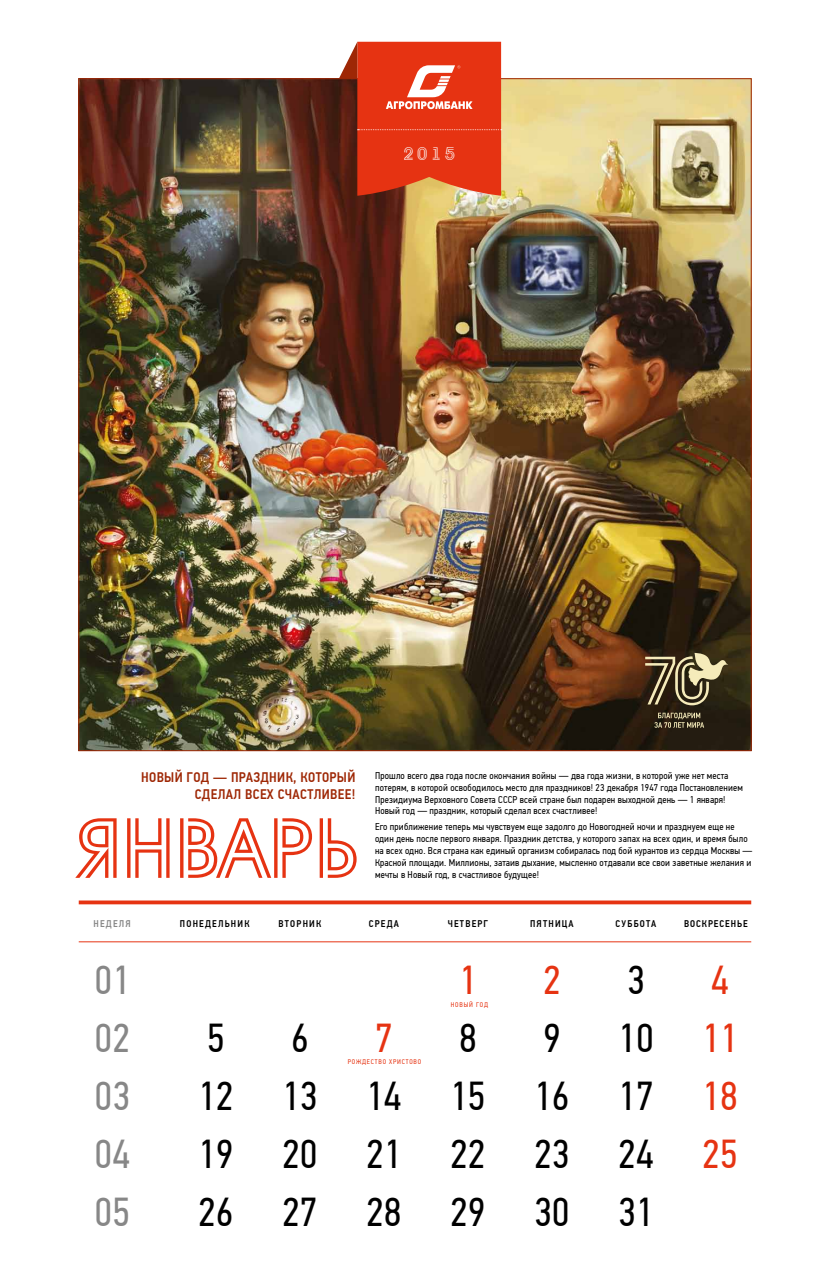
<style>
.page{position:relative;width:830px;height:1276px;background:#fff}
.page>*{position:absolute;margin:0;border:0;box-sizing:border-box;transform-origin:0 0}
.t1{font:82.72px "a Avante Titul Inline";color:#e63312}
.t2{font:40.35px "PF Din Text Cond Pro";color:#000}
.t3{font:40.35px "PF Din Text Cond Pro";color:#878787}
.t4{font:40.35px "PF Din Text Cond Pro";color:#e63312}
.t5{font:17.48px "a Avante Titul Inline";color:#fff}
.t6{font:500 13.88px/16.6px "PF Din Text Cond Pro";letter-spacing:.025em;color:#9e2705;text-align:right}
.t7{font:9.9px/11.9px "PF Din Text Cond Pro";letter-spacing:.015em;color:#000}
.t8{font:500 9.75px "PF Din Text Cond Pro";letter-spacing:.125em;color:#000}
.t9{font:500 9.75px "PF Din Text Cond Pro";letter-spacing:.1em;color:#000}
.t10{font:500 9.75px "PF Din Text Cond Pro";letter-spacing:.125em;color:#878787}
.t11{font:6.75px "PF Din Text Cond Pro";letter-spacing:.125em;color:#e63312}
.s1{color:#e63312}
</style>
<div class="page">
<img style="left:80px;top:80px;width:669px;height:669px">
<svg style="left:654px;top:712px;width:49px;height:16px"></svg>
<svg style="left:645px;top:653px;width:83px;height:52px"></svg>
<svg style="left:79px;top:900px;width:671px;height:4px;fill:#e63312"></svg>
<hr style="left:79px;top:941px;width:671px;height:1px;background:#e63312">
<svg style="left:339px;top:42px;width:162px;height:154px"></svg>
<h3 class="t5" style="left:403px;top:144px;width:53px">2015</h3>
<h3 class="t6" style="left:141px;top:769px;width:216px">НОВЫЙ ГОД — ПРАЗДНИК, КОТОРЫЙ<br>СДЕЛАЛ ВСЕХ СЧАСТЛИВЕЕ!</h3>
<p class="t7" style="left:375px;top:769px;width:369px">Прошло всего два года после окончания войны — два года жизни, в которой уже нет места потерям, в которой освободилось место для праздников! 23 декабря 1947 года Постановлением Президиума Верховного Совета СССР всей стране был подарен выходной день — 1 января!<br>Новый год — праздник, который сделал всех счастливее!</p>
<p class="t7" style="left:375px;top:821px;width:378px">Его приближение теперь мы чувствуем еще задолго до Новогодней ночи и празднуем еще не один день после первого января. Праздник детства, у которого запах на всех один, и время было на всех одно. Вся страна как единый организм собиралась под бой курантов из сердца Москвы — Красной площади. Миллионы, затаив дыхание, мысленно отдавали все свои заветные желания и мечты в Новый год, в счастливое будущее!</p>
<h1 class="t1" style="left:77px;top:804px;width:284px">январь</h1>
<p class="t10" style="left:93px;top:918px;width:39px">НЕДЕЛЯ</p>
<p class="t8" style="left:180px;top:918px;width:71px">ПОНЕДЕЛЬНИК</p>
<p class="t8" style="left:278px;top:918px;width:44px">ВТОРНИК</p>
<p class="t8" style="left:368px;top:918px;width:32px">СРЕДА</p>
<p class="t8" style="left:447px;top:918px;width:42px">ЧЕТВЕРГ</p>
<p class="t8" style="left:530px;top:918px;width:45px">ПЯТНИЦА</p>
<p class="t8" style="left:615px;top:918px;width:42px">СУББОТА</p>
<p class="t9" style="left:683px;top:918px;width:65px">ВОСКРЕСЕНЬЕ</p>
<h2 class="t3" style="left:95px;top:956px;width:37px">01</h2>
<h2 class="t4" style="left:459px;top:956px;width:19px">1</h2>
<h2 class="t4" style="left:543px;top:956px;width:19px">2</h2>
<h2 class="t2" style="left:626px;top:956px;width:19px">3</h2>
<h2 class="t4" style="left:710px;top:956px;width:19px">4</h2>
<h2 class="t3" style="left:95px;top:1013px;width:37px">02</h2>
<h2 class="t2" style="left:207px;top:1013px;width:19px">5</h2>
<h2 class="t2" style="left:291px;top:1013px;width:19px">6</h2>
<h2 class="t4" style="left:375px;top:1013px;width:19px">7</h2>
<h2 class="t2" style="left:459px;top:1013px;width:19px">8</h2>
<h2 class="t2" style="left:543px;top:1013px;width:19px">9</h2>
<h2 class="t2" style="left:618px;top:1013px;width:121px">10 <span class="s1">11</span></h2>
<h2 class="t3" style="left:95px;top:1072px;width:37px">03</h2>
<h2 class="t2" style="left:198px;top:1072px;width:541px">12 13 14 15 16 17 <span class="s1">18</span></h2>
<h2 class="t3" style="left:95px;top:1130px;width:37px">04</h2>
<h2 class="t2" style="left:198px;top:1130px;width:541px">19 20 21 22 23 24 <span class="s1">25</span></h2>
<h2 class="t3" style="left:95px;top:1188px;width:37px">05</h2>
<h2 class="t2" style="left:198px;top:1188px;width:457px">26 27 28 29 30 31</h2>
<p class="t11" style="left:450px;top:1000px;width:39px">НОВЫЙ ГОД</p>
<p class="t11" style="left:347px;top:1058px;width:75px">РОЖДЕСТВО ХРИСТОВО</p>
</div>
